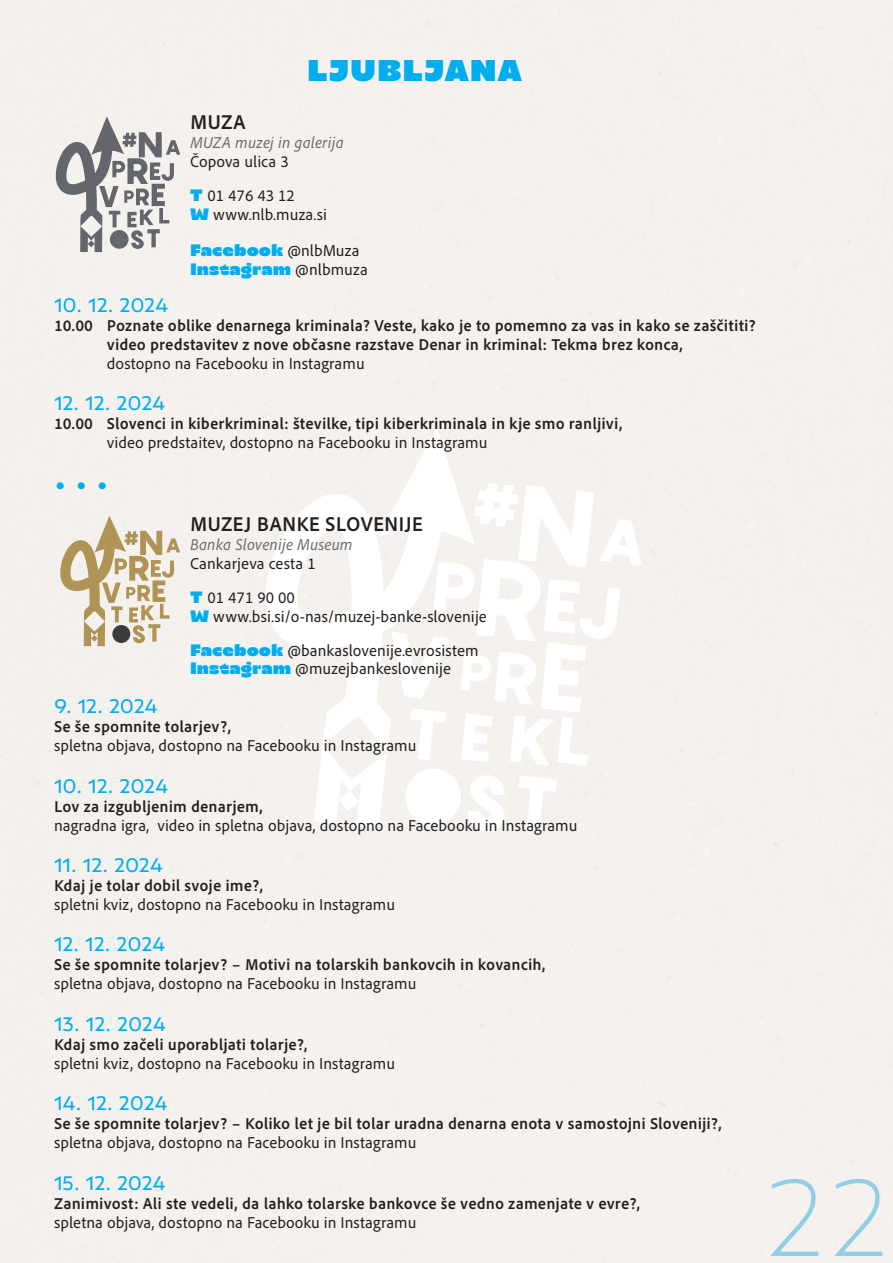
<style>
.page{position:relative;width:893px;height:1263px;background:#fff}
.page>*{position:absolute;margin:0;border:0;box-sizing:border-box;transform-origin:0 0}
.t1{font:200 108px "Transforma Sans Trial";color:#8dd7f7}
.t2{font:900 30px "Transforma Sans Trial";letter-spacing:.025em;color:#00aeef}
.t3{font:27px "Transforma Sans Trial";color:#00aeef}
.t4{font:700 21px "Adobe Clean UX";color:#231f20}
.t5{font:500 19.5px "Transforma Sans Trial";color:#00aeef}
.t6{font:16.5px/19px "Adobe Clean UX";color:#231f20}
.t7{font:700 16.5px/19px "Adobe Clean UX";color:#231f20}
.t8{font:700 16.5px/18.9px "Adobe Clean UX";color:#1f1f1f}
.t9{font:italic 16.5px "Adobe Clean UX";letter-spacing:.005em;color:#6c6d70}
.t10{font:900 16.5px "Transforma Sans Trial";color:#00aeef}
.s1{font-family:"Transforma Sans Trial";font-weight:900;color:#00aeef}
.s2{font-family:"Adobe Clean UX";font-weight:400;color:#231f20}
.s3{color:#231f20}
.s4{font-weight:400;color:#231f20}
.s5{font-weight:400}
.s6{font-weight:700}
</style>
<div class="page">
<svg style="left:391px;top:483px;width:251px;height:349px"></svg>
<svg style="left:265px;top:428px;width:210px;height:401px;fill:#f6f2ee"></svg>
<svg style="left:60px;top:516px;width:120px;height:130px;background:#daceb6"></svg>
<svg style="left:56px;top:116px;width:124px;height:136px;background:#bfbebd"></svg>
<p class="t2" style="left:307px;top:51px;width:216px">LJUBLJANA</p>
<p class="t4" style="left:190px;top:109px;width:57px">MUZA</p>
<p class="t9" style="left:190px;top:132px;width:155px">MUZA muzej in galerija</p>
<p class="t6" style="left:190px;top:152px;width:100px">Čopova ulica 3</p>
<p class="t6" style="left:190px;top:186px;width:106px"><span class="s1">T</span> 01 476 43 12</p>
<p class="t6" style="left:190px;top:205px;width:139px"><span class="s1">W</span> www.nlb.muza.si</p>
<p class="t10" style="left:190px;top:239px;width:171px">Facebook <span class="s2">@nlbMuza</span></p>
<p class="t10" style="left:190px;top:258px;width:179px">Instagram <span class="s2">@nlbmuza</span></p>
<p class="t5" style="left:54px;top:293px;width:116px">10. 12. 2024</p>
<p class="t8" style="left:107px;top:316px;width:650px;text-indent:-53px"><span class="s3">10.00</span> Poznate oblike denarnega kriminala? Veste, kako je to pomemno za vas in kako se zaščititi? video predstavitev z nove občasne razstave Denar in kriminal: Tekma brez konca,<br><span class="s4">dostopno na Facebooku in Instagramu</span></p>
<p class="t5" style="left:54px;top:391px;width:113px">12. 12. 2024</p>
<p class="t8" style="left:107px;top:414px;width:517px;text-indent:-53px"><span class="s3">10.00</span> Slovenci in kiberkriminal: številke, tipi kiberkriminala in kje smo ranljivi, <span class="s5">video predstaitev,</span> <span class="s4">dostopno na Facebooku in Instagramu</span></p>
<p class="t3" style="left:54px;top:467px;width:56px">• • •</p>
<p class="t4" style="left:190px;top:510px;width:234px">MUZEJ BANKE SLOVENIJE</p>
<p class="t9" style="left:190px;top:534px;width:164px">Banka Slovenije Museum</p>
<p class="t6" style="left:190px;top:553px;width:127px">Cankarjeva cesta 1</p>
<p class="t6" style="left:190px;top:587px;width:106px"><span class="s1">T</span> 01 471 90 00</p>
<p class="t6" style="left:190px;top:606px;width:298px"><span class="s1">W</span> www.bsi.si/o-nas/muzej-banke-slovenije</p>
<p class="t6" style="left:190px;top:640px;width:290px"><span class="s1">Facebook</span> @bankaslovenije.evrosistem</p>
<p class="t6" style="left:190px;top:659px;width:263px"><span class="s1">Instagram</span> @muzejbankeslovenije</p>
<p class="t5" style="left:54px;top:694px;width:105px">9. 12. 2024</p>
<p class="t6" style="left:54px;top:717px;width:364px"><span class="s6">Se še spomnite tolarjev?,<br></span>spletna objava, dostopno na Facebooku in Instagramu</p>
<p class="t5" style="left:54px;top:773px;width:116px">10. 12. 2024</p>
<p class="t6" style="left:54px;top:796px;width:525px"><span class="s6">Lov za izgubljenim denarjem,<br></span>nagradna igra, video in spletna objava, dostopno na Facebooku in Instagramu</p>
<p class="t5" style="left:54px;top:853px;width:110px">11. 12. 2024</p>
<p class="t6" style="left:54px;top:876px;width:343px"><span class="s6">Kdaj je tolar dobil svoje ime?,<br></span>spletni kviz, dostopno na Facebooku in Instagramu</p>
<p class="t5" style="left:54px;top:932px;width:113px">12. 12. 2024</p>
<p class="t7" style="left:54px;top:955px;width:493px">Se še spomnite tolarjev? – Motivi na tolarskih bankovcih in kovancih, <span class="s5">spletna objava, dostopno na Facebooku in Instagramu</span></p>
<p class="t5" style="left:54px;top:1012px;width:113px">13. 12. 2024</p>
<p class="t6" style="left:54px;top:1034px;width:343px"><span class="s6">Kdaj smo začeli uporabljati tolarje?,<br></span>spletni kviz, dostopno na Facebooku in Instagramu</p>
<p class="t5" style="left:54px;top:1091px;width:115px">14. 12. 2024</p>
<p class="t7" style="left:54px;top:1113px;width:669px">Se še spomnite tolarjev? – Koliko let je bil tolar uradna denarna enota v samostojni Sloveniji?, <span class="s5">spletna objava, dostopno na Facebooku in Instagramu</span></p>
<p class="t5" style="left:54px;top:1170px;width:113px">15. 12. 2024</p>
<p class="t7" style="left:54px;top:1193px;width:588px">Zanimivost: Ali ste vedeli, da lahko tolarske bankovce še vedno zamenjate v evre?, <span class="s5">spletna objava, dostopno na Facebooku in Instagramu</span></p>
<h1 class="t1" style="left:765px;top:1145px;width:125px">22</h1>
</div>
